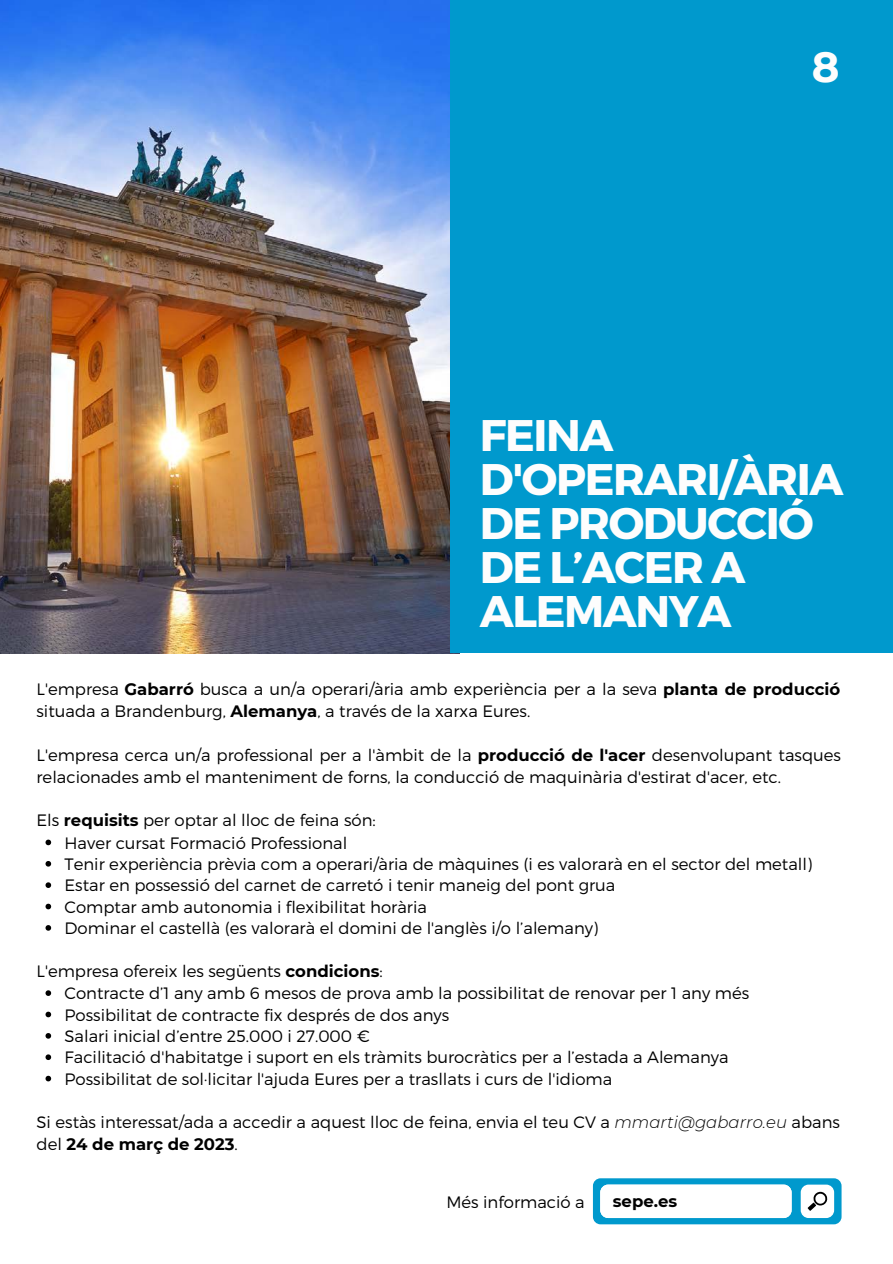
<style>
.page{position:relative;width:893px;height:1264px;background:#fff}
.page>*{position:absolute;margin:0;border:0;box-sizing:border-box;transform-origin:0 0}
.t1{font:700 44.25px/43.8px "Montserrat";letter-spacing:-.035em;color:#fdfdfd}
.t2{font:700 42px "Montserrat";color:#fdfdfd}
.t3{font:300 16.5px/21.3px "Montserrat";color:#000}
.t4{font:700 16.5px "Montserrat";color:#000}
.s1{font-weight:700}
.s2{font-style:italic}
</style>
<div class="page">
<img style="left:0;top:0;width:459px;height:653px">
<div style="left:450px;top:0;width:442px;height:652px;background:#0099cd"></div>
<svg style="left:593px;top:1178px;width:248px;height:46px"></svg>
<div style="left:600px;top:1184px;width:191px;height:33px;background:#fff;border-radius:8px"></div>
<svg style="left:45px;top:839px;width:6px;height:6px"></svg>
<svg style="left:45px;top:861px;width:6px;height:5px"></svg>
<svg style="left:45px;top:882px;width:6px;height:6px"></svg>
<svg style="left:45px;top:903px;width:6px;height:6px"></svg>
<svg style="left:45px;top:925px;width:6px;height:5px"></svg>
<svg style="left:45px;top:990px;width:6px;height:5px"></svg>
<svg style="left:45px;top:1011px;width:6px;height:6px"></svg>
<svg style="left:45px;top:1033px;width:6px;height:5px"></svg>
<svg style="left:45px;top:1054px;width:6px;height:6px"></svg>
<svg style="left:45px;top:1075px;width:6px;height:6px"></svg>
<h2 class="t2" style="left:811px;top:41px;width:29px">8</h2>
<h1 class="t1" style="left:480px;top:411px;width:365px">FEINA<br>D'OPERARI/ÀRIA<br>DE PRODUCCIÓ<br>DE L’ACER A<br>ALEMANYA</h1>
<p class="t3" style="left:37px;top:676px;width:805px;line-height:22.5px">L'empresa <span class="s1">Gabarró</span> busca a un/a operari/ària amb experiència per a la seva <span class="s1">planta de producció </span>situada a Brandenburg, <span class="s1">Alemanya</span>, a través de la xarxa Eures.</p>
<p class="t3" style="left:37px;top:743px;width:806px;line-height:22.5px">L'empresa cerca un/a professional per a l'àmbit de la <span class="s1">producció de l'acer</span> desenvolupant tasques relacionades amb el manteniment de forns, la conducció de maquinària d'estirat d'acer, etc.</p>
<p class="t3" style="left:37px;top:808px;width:340px">Els <span class="s1">requisits</span> per optar al lloc de feina són:</p>
<p class="t3" style="left:65px;top:831px;width:749px">Haver cursat Formació Professional<br>Tenir experiència prèvia com a operari/ària de màquines (i es valorarà en el sector del metall)<br>Estar en possessió del carnet de carretó i tenir maneig del pont grua<br>Comptar amb autonomia i flexibilitat horària<br>Dominar el castellà (es valorarà el domini de l'anglès i/o l’alemany)</p>
<p class="t3" style="left:37px;top:959px;width:348px">L'empresa ofereix les següents <span class="s1">condicions</span>:</p>
<p class="t3" style="left:65px;top:981px;width:686px">Contracte d’1 any amb 6 mesos de prova amb la possibilitat de renovar per 1 any més Possibilitat de contracte fix després de dos anys<br>Salari inicial d’entre 25.000 i 27.000 €<br>Facilitació d'habitatge i suport en els tràmits burocràtics per a l’estada a Alemanya Possibilitat de sol·licitar l'ajuda Eures per a trasllats i curs de l'idioma</p>
<p class="t3" style="left:37px;top:1109px;width:804px;line-height:22.5px">Si estàs interessat/ada a accedir a aquest lloc de feina, envia el teu CV a <span class="s2">mmarti@gabarro.eu</span> abans del <span class="s1">24 de març de 2023</span>.</p>
<p class="t3" style="left:446px;top:1190px;width:140px">Més informació a</p>
<p class="t4" style="left:612px;top:1191px;width:66px">sepe.es</p>
</div>
